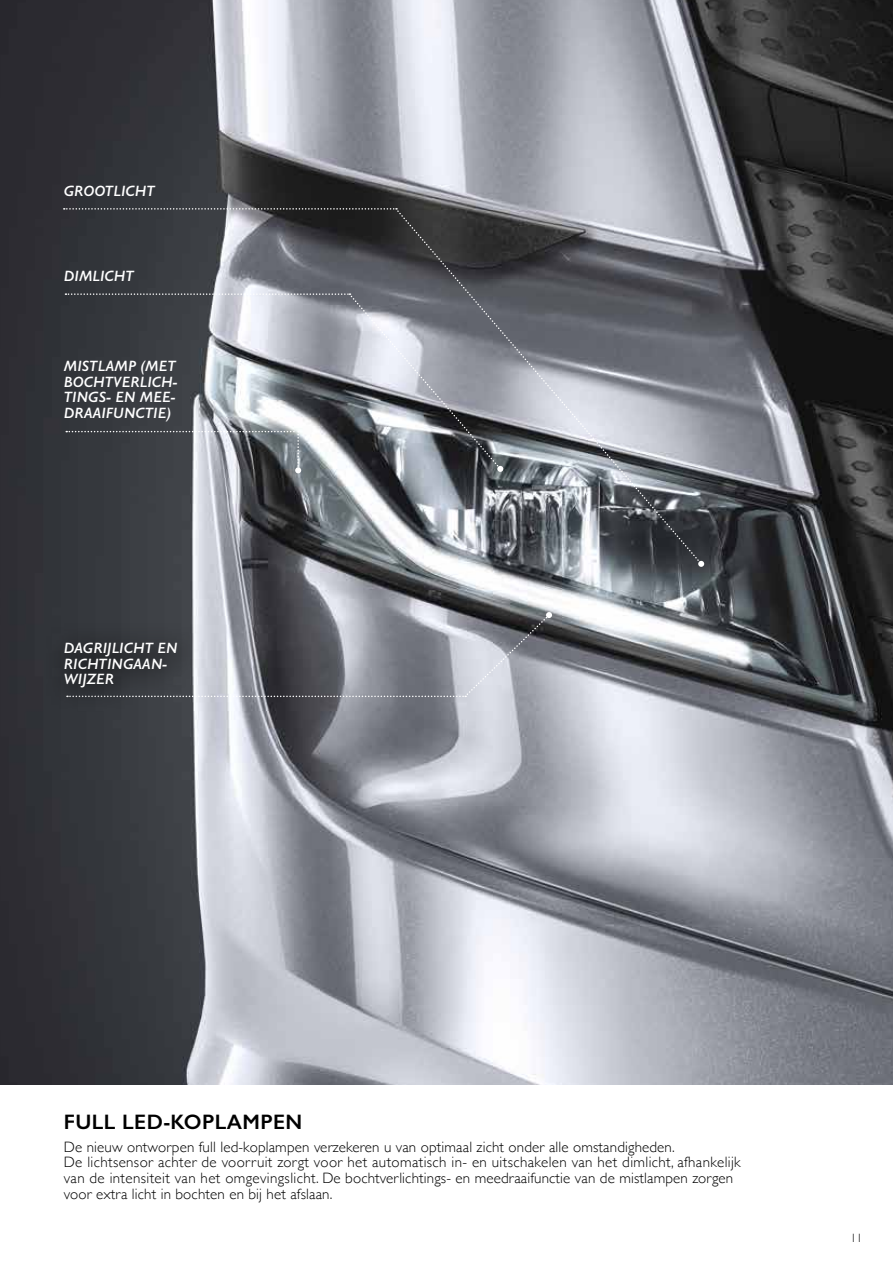
<style>
.page{position:relative;width:893px;height:1263px;background:#fff}
.page>*{position:absolute;margin:0;border:0;box-sizing:border-box;transform-origin:0 0}
.t1{font:600 21px "Gill Sans";letter-spacing:.02em;color:#000}
.t2{font:300 15px/15.8px "Gill Sans";letter-spacing:.01em;color:#000}
.t3{font:italic 600 15px/15.8px "Gill Sans";letter-spacing:.01em;color:#fff}
.t4{font:300 12px "Gill Sans";color:#000}
</style>
<div class="page">
<img style="left:1px;top:0;width:892px;height:1084px">
<svg style="left:396px;top:209px;width:306px;height:356px;background:#787b81"></svg>
<svg style="left:64px;top:208px;width:333px;height:2px"></svg>
<svg style="left:698px;top:561px;width:6px;height:6px"></svg>
<svg style="left:65px;top:293px;width:438px;height:180px;background:#787b81"></svg>
<svg style="left:67px;top:612px;width:485px;height:85px;background:#868990"></svg>
<svg style="left:45px;top:622px;width:157px;height:90px;background:#3f4146"></svg>
<p class="t3" style="left:64px;top:183px;width:92px">GROOTLICHT</p>
<p class="t3" style="left:64px;top:268px;width:72px">DIMLICHT</p>
<p class="t3" style="left:64px;top:358px;width:115px">MISTLAMP (MET<br>BOCHTVERLICH-<br>TINGS- EN MEE-<br>DRAAIFUNCTIE)</p>
<p class="t3" style="left:64px;top:640px;width:115px">DAGRIJLICHT EN<br>RICHTINGAAN-<br>WIJZER</p>
<h1 class="t1" style="left:64px;top:1109px;width:240px">FULL LED-KOPLAMPEN</h1>
<p class="t2" style="left:64px;top:1138px;width:678px">De nieuw ontworpen full led-koplampen verzekeren u van optimaal zicht onder alle omstandigheden.<br>De lichtsensor achter de voorruit zorgt voor het automatisch in- en uitschakelen van het dimlicht, afhankelijk van de intensiteit van het omgevingslicht. De bochtverlichtings- en meedraaifunctie van de mistlampen zorgen voor extra licht in bochten en bij het afslaan.</p>
<p class="t4" style="left:850px;top:1228px;width:14px">11</p>
</div>
